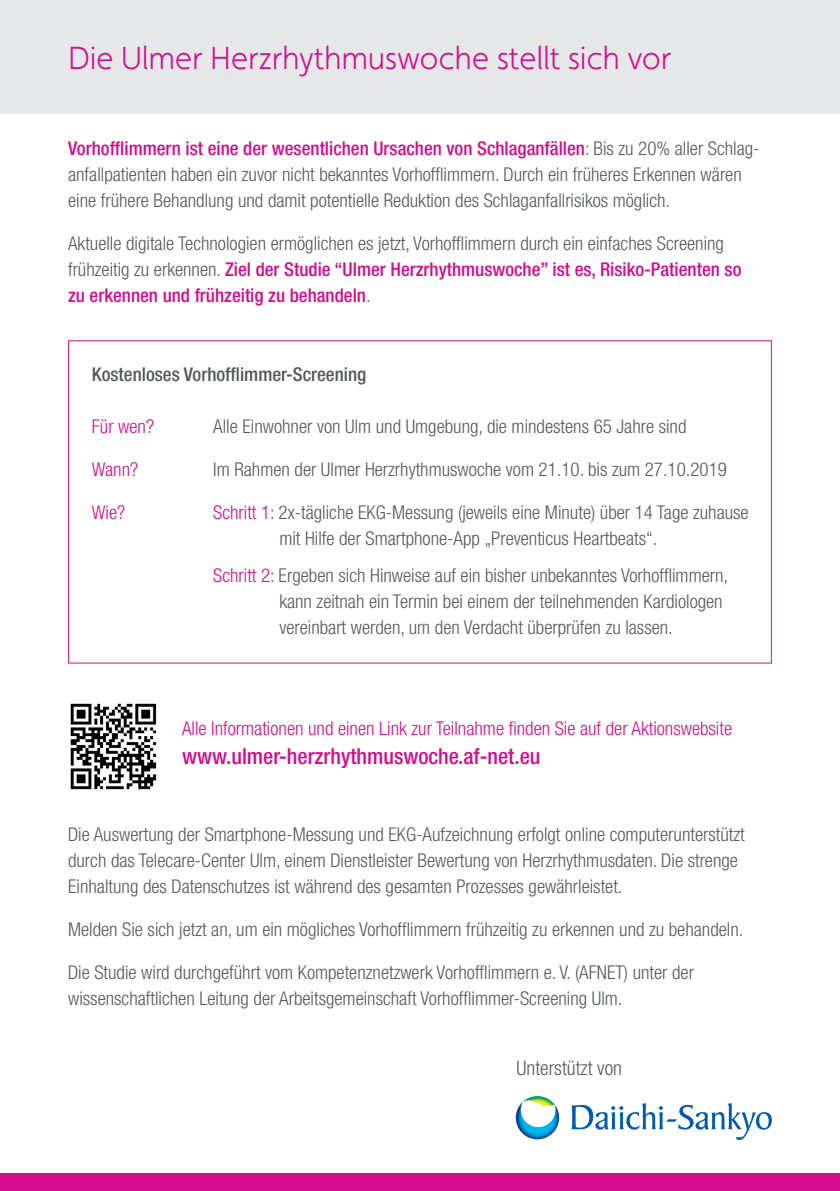
<style>
.page{position:relative;width:840px;height:1191px;background:#fff}
.page>*{position:absolute;margin:0;border:0;box-sizing:border-box;transform-origin:0 0}
.t1{font:300 32px "Faricy New";letter-spacing:-.01em;color:#d50d8c}
.t2{font:500 condensed 22px "Helvetica Neue LT Std";color:#d50d8c}
.t3{font:300 condensed 20px "Helvetica Neue LT Std";color:#57585a}
.t4{font:300 condensed 19px/26px "Helvetica Neue LT Std";color:#57585a}
.t5{font:300 condensed 19px "Helvetica Neue LT Std";color:#d50d8c}
.t6{font:500 condensed 19px "Helvetica Neue LT Std";color:#57585a}
.s1{font-weight:500;color:#d50d8c}
.s2{color:#d50d8c}
</style>
<div class="page">
<div style="left:0;top:0;width:839px;height:113px;background:#e6e7e9"></div>
<svg style="left:571px;top:1103px;width:200px;height:37px"></svg>
<svg style="left:515px;top:1096px;width:43px;height:43px"></svg>
<div style="left:0;top:1174px;width:839px;height:17px;background:#d50d8c"></div>
<img style="left:70px;top:703px;width:87px;height:87px">
<h1 class="t1" style="left:68px;top:39px;width:604px">Die Ulmer Herzrhythmuswoche stellt sich vor</h1>
<p class="t4" style="left:68px;top:135px;width:692px"><span class="s1">Vorhofflimmern ist eine der wesentlichen Ursachen von Schlaganfällen</span>: Bis zu 20% aller Schlag&shy;anfallpatienten haben ein zuvor nicht bekanntes Vorhofflimmern. Durch ein früheres Erkennen wären eine frühere Behandlung und damit potentielle Reduktion des Schlaganfallrisikos möglich.</p>
<p class="t4" style="left:68px;top:230px;width:674px">Aktuelle digitale Technologien ermöglichen es jetzt, Vorhofflimmern durch ein einfaches Screening frühzeitig zu erkennen. <span class="s1">Ziel der Studie “Ulmer Herzrhythmuswoche” ist es, Risiko-Patienten so zu erkennen und frühzeitig zu behandeln</span>.</p>
<p class="t6" style="left:92px;top:363px;width:276px">Kostenloses Vorhofflimmer-Screening</p>
<p class="t5" style="left:92px;top:415px;width:64px">Für wen?</p>
<p class="t4" style="left:213px;top:413px;width:474px">Alle Einwohner von Ulm und Umgebung, die mindestens 65 Jahre sind</p>
<p class="t5" style="left:92px;top:458px;width:48px">Wann?</p>
<p class="t4" style="left:213px;top:456px;width:515px">Im Rahmen der Ulmer Herzrhythmuswoche vom 21.10. bis zum 27.10.2019</p>
<p class="t5" style="left:92px;top:501px;width:35px">Wie?</p>
<p class="t4" style="left:279px;top:499px;width:470px;text-indent:-66px"><span class="s2">Schritt 1</span>: 2x-tägliche EKG-Messung (jeweils eine Minute) über 14 Tage zuhause mit Hilfe der Smartphone-App „Preventicus Heartbeats“.</p>
<p class="t4" style="left:279px;top:562px;width:450px;text-indent:-66px"><span class="s2">Schritt 2</span>: Ergeben sich Hinweise auf ein bisher unbekanntes Vorhofflimmern, kann zeitnah ein Termin bei einem der teilnehmenden Kardiologen vereinbart werden, um den Verdacht überprüfen zu lassen.</p>
<p class="t5" style="left:182px;top:717px;width:551px">Alle Informationen und einen Link zur Teilnahme finden Sie auf der Aktionswebsite</p>
<p class="t2" style="left:182px;top:743px;width:359px">www.ulmer-herzrhythmuswoche.af-net.eu</p>
<p class="t4" style="left:68px;top:821px;width:677px">Die Auswertung der Smartphone-Messung und EKG-Aufzeichnung erfolgt online computerunterstützt durch das Telecare-Center Ulm, einem Dienstleister Bewertung von Herzrhythmusdaten. Die strenge<br>Einhaltung des Datenschutzes ist während des gesamten Prozesses gewährleistet.</p>
<p class="t4" style="left:68px;top:916px;width:676px">Melden Sie sich jetzt an, um ein mögliches Vorhofflimmern frühzeitig zu erkennen und zu behandeln.</p>
<p class="t4" style="left:68px;top:959px;width:627px">Die Studie wird durchgeführt vom Kompetenznetzwerk Vorhofflimmern e. V. (AFNET) unter der wissenschaftlichen Leitung der Arbeitsgemeinschaft Vorhofflimmer-Screening Ulm.</p>
<p class="t3" style="left:516px;top:1056px;width:107px">Unterstützt von</p>
</div>
